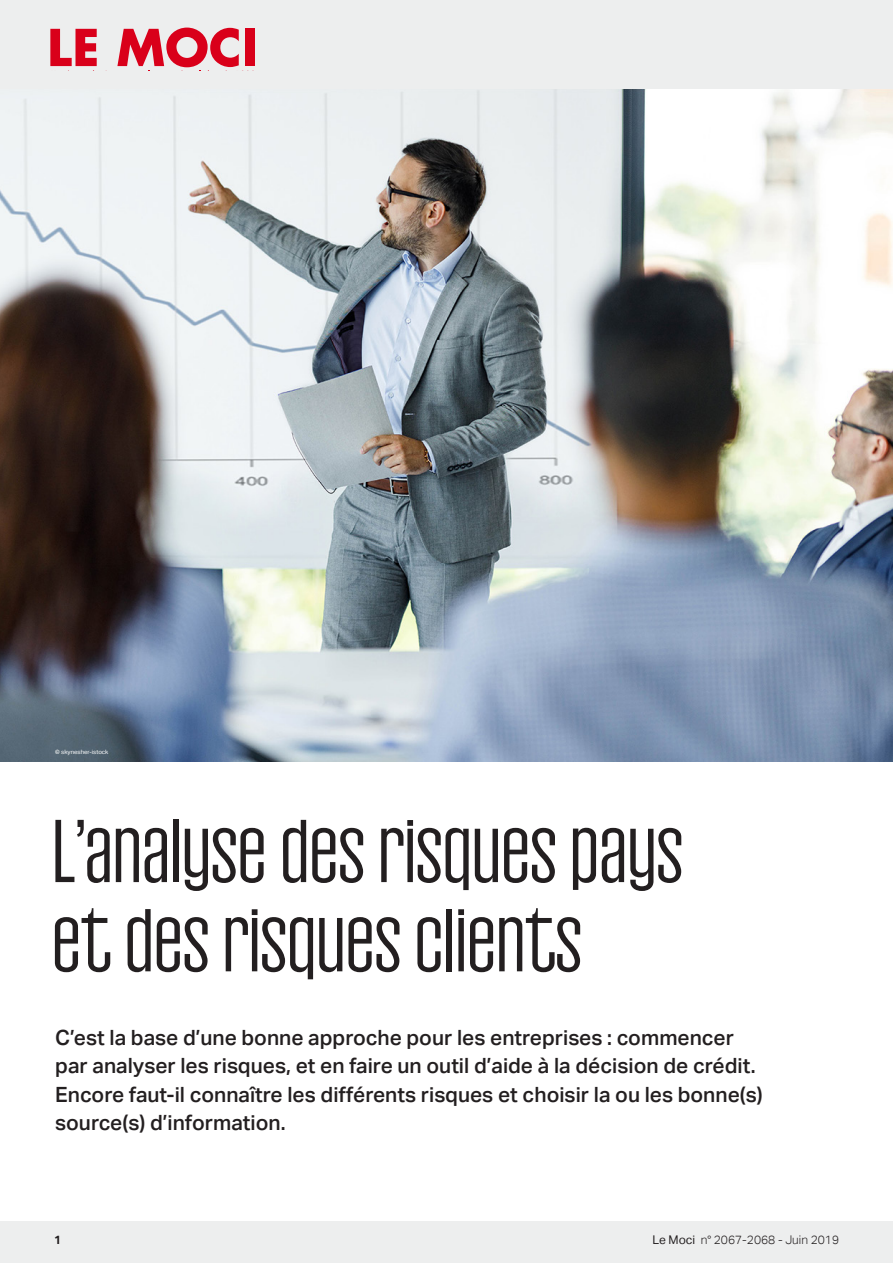
<style>
.page{position:relative;width:893px;height:1263px;background:#fff}
.page>*{position:absolute;margin:0;border:0;box-sizing:border-box;transform-origin:0 0}
.t1{font:91.05px "Edingu";color:#231f20}
.Chapô{font:500 21px/28.5px "Aktiv Grotesk";color:#231f20}
.t2{font:300 12px "Aktiv Grotesk";color:#231f20}
.t3{font:700 12px "Aktiv Grotesk";color:#231f20}
.Crédit{font:6px "Aktiv Grotesk";color:#fff}
.s1{font-weight:400}
</style>
<div class="page">
<div style="left:0;top:0;width:893px;height:89px;background:#edeeee"></div>
<div style="left:0;top:1221px;width:893px;height:42px;background:#edeeee"></div>
<svg style="left:50px;top:29px;width:47px;height:37px"></svg>
<svg style="left:117px;top:28px;width:122px;height:39px"></svg>
<div style="left:245px;top:29px;width:9px;height:37px;background:#d9001a"></div>
<img style="left:0;top:89px;width:893px;height:672px">
<p class="Crédit" style="left:55px;top:749px;width:55px">© skynesher-istock</p>
<p class="t1" style="left:52px;top:810px;width:633px">L’analyse des risques pays</p>
<p class="t1" style="left:52px;top:899px;width:531px">et des risques clients</p>
<p class="Chapô" style="left:55px;top:1023px;width:709px">C’est la base d’une bonne approche pour les entreprises : commencer par analyser les risques, et en faire un outil d’aide à la décision de crédit.<br>Encore faut-il connaître les différents risques et choisir la ou les bonne(s) source(s) d’information.</p>
<p class="t3" style="left:54px;top:1233px;width:9px">1</p>
<p class="t2" style="left:652px;top:1233px;width:188px"><span class="s1">Le Moci</span> n° 2067-2068 - Juin 2019</p>
</div>
